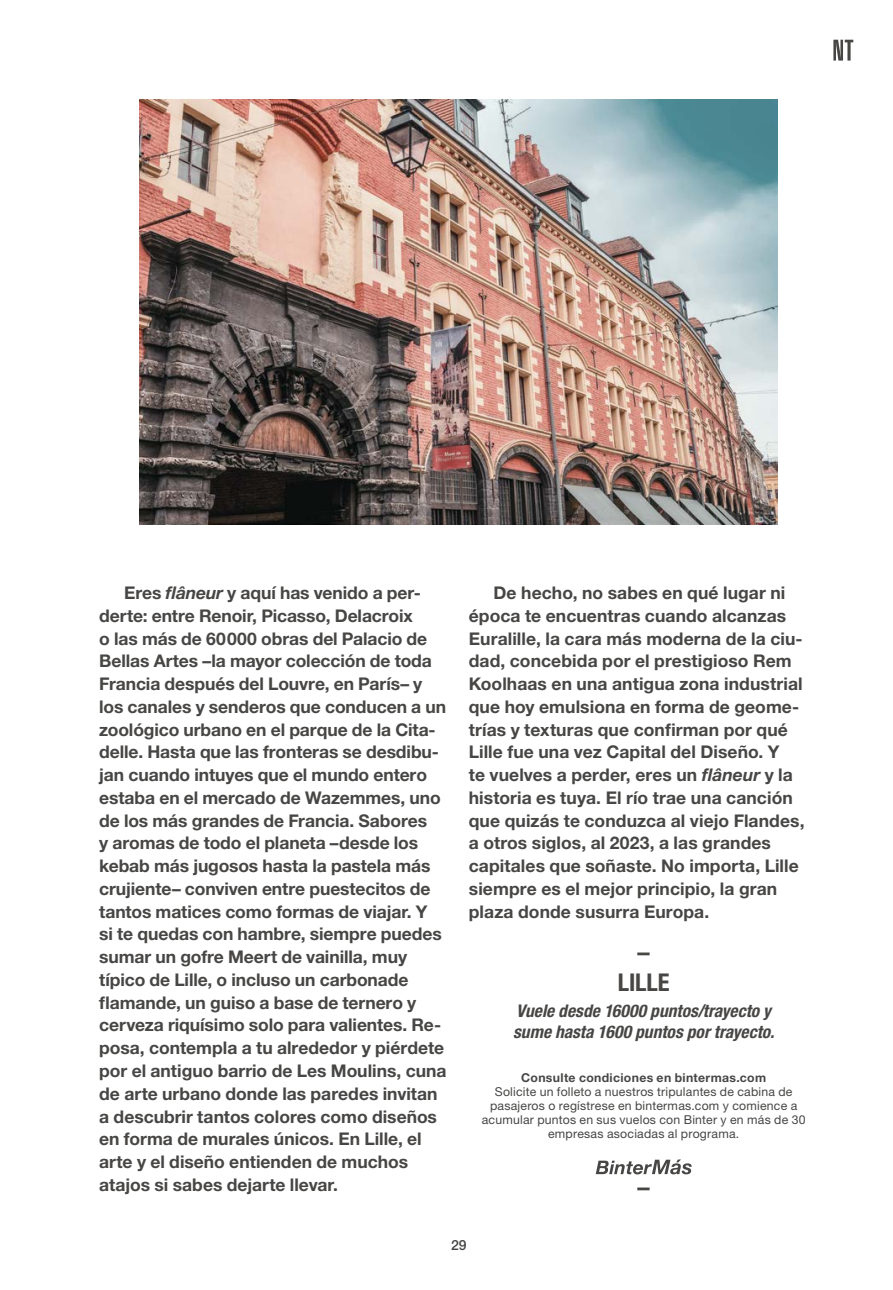
<style>
.page{position:relative;width:893px;height:1290px;background:#fff}
.page>*{position:absolute;margin:0;border:0;box-sizing:border-box;transform-origin:0 0}
.t1{font:700 condensed 24.5px/29.8px "Helvetica Neue LT Std";letter-spacing:-.005em;color:#474645;text-align:center}
.t2{font:700 17.5px/22.8px "Helvetica Neue LT Std";color:#474645}
.t3{font:italic 700 condensed 17.5px/21px "Helvetica Neue LT Std";color:#474645}
.t4{font:500 14px "Helvetica Neue LT Std";color:#474645}
.t5{font:12.25px/14px "Helvetica Neue LT Std";letter-spacing:.02em;color:#474645;text-align:center}
.t6{font:700 12.25px "Helvetica Neue LT Std";letter-spacing:.025em;color:#474645}
.s1{font-style:italic}
</style>
<div class="page">
<svg style="left:833px;top:40px;width:20px;height:21px"></svg>
<img style="left:140px;top:99px;width:638px;height:426px">
<svg style="left:596px;top:1159px;width:96px;height:15px"></svg>
<p class="t2" style="left:99px;top:581px;width:349px;text-indent:25px">Eres <span class="s1">flâneur</span> y aquí has venido a per&shy;derte: entre Renoir, Picasso, Delacroix<br>o las más de 60000 obras del Palacio de Bellas Artes –la mayor colección de toda Francia después del Louvre, en París– y los canales y senderos que conducen a un zoológico urbano en el parque de la Cita&shy;delle. Hasta que las fronteras se desdibu&shy;jan cuando intuyes que el mundo entero estaba en el mercado de Wazemmes, uno de los más grandes de Francia. Sabores<br>y aromas de todo el planeta –desde los kebab más jugosos hasta la pastela más crujiente– conviven entre puestecitos de tantos matices como formas de viajar. Y<br>si te quedas con hambre, siempre puedes sumar un gofre Meert de vainilla, muy típico de Lille, o incluso un carbonade flamande, un guiso a base de ternero y cerveza riquísimo solo para valientes. Re&shy;posa, contempla a tu alrededor y piérdete por el antiguo barrio de Les Moulins, cuna de arte urbano donde las paredes invitan a descubrir tantos colores como diseños en forma de murales únicos. En Lille, el arte y el diseño entienden de muchos atajos si sabes dejarte llevar.</p>
<p class="t2" style="left:469px;top:581px;width:337px;text-indent:25px">De hecho, no sabes en qué lugar ni época te encuentras cuando alcanzas Euralille, la cara más moderna de la ciu&shy;dad, concebida por el prestigioso Rem Koolhaas en una antigua zona industrial que hoy emulsiona en forma de geome&shy;trías y texturas que confirman por qué Lille fue una vez Capital del Diseño. Y<br>te vuelves a perder, eres un <span class="s1">flâneur</span> y la historia es tuya. El río trae una canción que quizás te conduzca al viejo Flandes, a otros siglos, al 2023, a las grandes capitales que soñaste. No importa, Lille siempre es el mejor principio, la gran plaza donde susurra Europa.</p>
<h1 class="t1" style="left:618px;top:937px;width:53px">–<br>LILLE</h1>
<p class="t3" style="left:513px;top:1000px;width:263px">Vuele desde 16000 puntos/trayecto y sume hasta 1600 puntos por trayecto.</p>
<p class="t6" style="left:521px;top:1070px;width:246px">Consulte condiciones en bintermas.com</p>
<p class="t5" style="left:482px;top:1084px;width:325px">Solicite un folleto a nuestros tripulantes de cabina de pasajeros o regístrese en bintermas.com y comience a acumular puntos en sus vuelos con Binter y en más de 30 empresas asociadas al programa.</p>
<h1 class="t1" style="left:638px;top:1172px;width:14px">–</h1>
<p class="t4" style="left:451px;top:1237px;width:17px">29</p>
</div>
